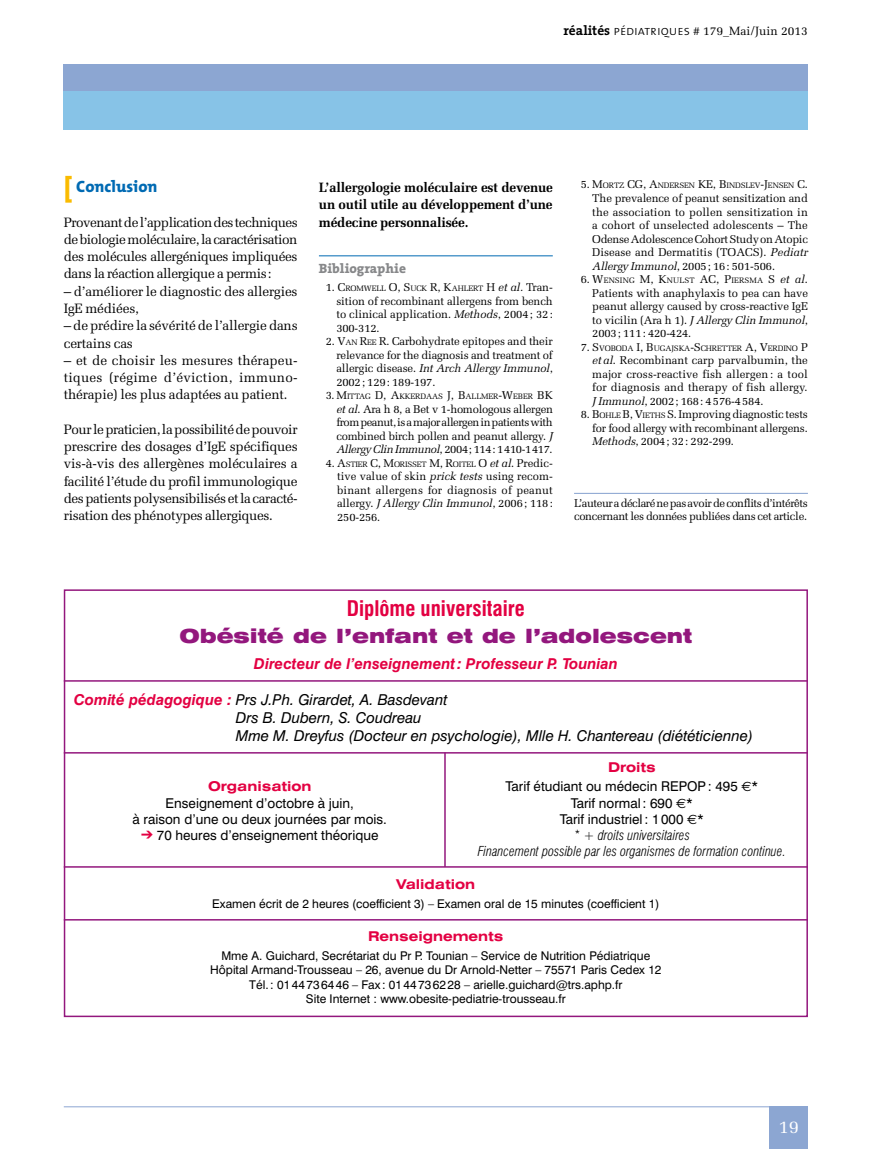
<style>
.page{position:relative;width:893px;height:1149px;background:#fff}
.page>*{position:absolute;margin:0;border:0;box-sizing:border-box;transform-origin:0 0}
.t1{font:700 condensed 21px "Swiss 721 BT";color:#e30042}
.t2{font:900 expanded 19.5px "Swiss 721 BT";color:#93177d}
.t3{font:18px "Melior";color:#fff}
.t4{font:800 16.5px "The Mix";color:#006ab3}
.t5{font:italic 15px/18px "Swiss 721 BT";color:#000}
.t6{font:italic 700 15px "Swiss 721 BT";color:#e30042}
.t7{font:13.5px/17.2px "Melior";letter-spacing:-.015em;color:#000;text-align:justify}
.t8{font:13.5px "Swiss 721 BT";color:#000}
.t9{font:700 13.5px/17.2px "Melior";letter-spacing:-.015em;color:#000;text-align:justify}
.t10{font:italic 300 condensed 13.5px/16.2px "Swiss 721 BT";color:#000;text-align:center}
.t11{font:700 expanded 13.5px "Swiss 721 BT";color:#e30042}
.t12{font:800 13.5px "The Serif";color:#87888a}
.t13{font:12px/14.4px "Swiss 721 BT";color:#000;text-align:center}
.t14{font:12px "Melior";color:#000}
.t15{font:11.25px/13.5px "Melior";letter-spacing:-.015em;color:#000;text-align:justify}
.t16{font:7.8px "Melior";letter-spacing:-.01em;color:#000}
.t17{font:7.8px "Melior";letter-spacing:.02em;color:#000}
.s1{font-family:"The Serif";font-weight:700;font-size:13.5px}
.s2{font-family:"The Sans Light Caps";font-size:13.5px}
.s3{font-size:27px;color:#fabb00}
.s4{font-size:11.25px}
.s5{font-style:italic;font-size:11.25px}
.s6{font-style:italic}
.s7{font-style:inherit}
.s8{font-size:7.8px}
.s9{font-weight:700;color:#e30042}
.s10{font-family:"Euro Sans"}
</style>
<div class="page">
<div style="left:64px;top:64px;width:744px;height:27px;background:#8ca6d2"></div>
<div style="left:64px;top:91px;width:744px;height:39px;background:#87c3e7"></div>
<div style="left:770px;top:1106px;width:38px;height:42px;background:#8ca6d2"></div>
<hr style="left:64px;top:1106px;width:744px;height:1px;background:#8ca6d2">
<hr style="left:319px;top:255px;width:234px;height:1px;background:#006ab3">
<hr style="left:574px;top:492px;width:234px;height:1px;background:#8ca6d2">
<div style="left:64px;top:589px;width:744px;height:427px;border:2px solid #93177d"></div>
<hr style="left:64px;top:680px;width:744px;height:1px;background:#93177d">
<hr style="left:64px;top:751px;width:744px;height:2px;background:#93177d">
<hr style="left:64px;top:865px;width:744px;height:2px;background:#93177d">
<hr style="left:64px;top:918px;width:744px;height:2px;background:#93177d">
<hr style="left:444px;top:752px;width:2px;height:114px;background:#93177d">
<p class="t14" style="left:563px;top:24px;width:246px"><span class="s1">réalités</span> <span class="s2">pédiatriques</span> # 179_Mai/Juin 2013</p>
<h3 class="t4" style="left:64px;top:173px;width:95px"><span class="s3">[</span> Conclusion</h3>
<p class="t7" style="left:64px;top:213px;width:235px">Provenant de l’application des techniques de biologie moléculaire, la caractérisation des molécules allergéniques impliquées dans la réaction allergique a permis:</p>
<p class="t7" style="left:64px;top:282px;width:235px">– d’améliorer le diagnostic des allergies<br>IgE médiées,</p>
<p class="t7" style="left:64px;top:317px;width:235px">– de prédire la sévérité de l’allergie dans certains cas</p>
<p class="t7" style="left:64px;top:351px;width:235px">– et de choisir les mesures thérapeu&shy;tiques (régime d’éviction, immuno&shy;thérapie) les plus adaptées au patient.</p>
<p class="t7" style="left:64px;top:420px;width:235px">Pour le praticien, la possibilité de pouvoir prescrire des dosages d’IgE spécifiques vis-à-vis des allergènes moléculaires a facilité l’étude du profil immunologique des patients polysensibilisés et la caracté&shy;risation des phénotypes allergiques.</p>
<p class="t9" style="left:319px;top:179px;width:235px">L’allergologie moléculaire est devenue un outil utile au développement d’une médecine personnalisée.</p>
<p class="t12" style="left:319px;top:257px;width:89px">Bibliographie</p>
<p class="t16" style="left:326px;top:284px;width:229px"><span class="s4">1.</span> <span class="s4">C</span>ROMWELL <span class="s4">O, S</span>UCK <span class="s4">R, K</span>AHLERT <span class="s4">H</span> <span class="s5">et al.</span> <span class="s4">Tran-</span></p>
<p class="t15" style="left:336px;top:294px;width:218px">sition of recombinant allergens from bench to clinical application. <span class="s6">Methods</span>, 2004; 32:<br>300-312.</p>
<p class="t15" style="left:336px;top:334px;width:218px;text-indent:-11px">2. <span class="s7">V</span><span class="s8">AN</span> <span class="s7">R</span><span class="s8">EE</span> <span class="s7">R.</span> Carbohydrate epitopes and their relevance for the diagnosis and treatment of allergic disease. <span class="s6">Int Arch Allergy Immunol</span>, 2002; 129: 189-197.</p>
<p class="t16" style="left:326px;top:392px;width:228px"><span class="s4">3.</span> <span class="s4">M</span>ITTAG <span class="s4">D, A</span>KKERDAAS <span class="s4">J, B</span>ALLMER<span class="s4">-W</span>EBER <span class="s4">BK</span></p>
<p class="t15" style="left:336px;top:402px;width:218px"><span class="s6">et al</span>. Ara h 8, a Bet v 1-homologous allergen from peanut, is a major allergen in patients with combined birch pollen and peanut allergy. <span class="s6">J Allergy Clin Immunol</span>, 2004; 114: 1410-1417.</p>
<p class="t16" style="left:326px;top:459px;width:229px"><span class="s4">4.</span> <span class="s4">A</span>STIER <span class="s4">C, M</span>ORISSET <span class="s4">M, R</span>OITEL <span class="s4">O</span> <span class="s5">et al</span><span class="s4">. Predic-</span></p>
<p class="t15" style="left:337px;top:469px;width:217px">tive value of skin <span class="s6">prick tests</span> using recom&shy;binant allergens for diagnosis of peanut allergy. <span class="s6">J Allergy Clin Immunol</span>, 2006; 118:<br>250-256.</p>
<p class="t16" style="left:581px;top:181px;width:229px"><span class="s4">5.</span> <span class="s4">M</span>ORTZ <span class="s4">CG, A</span>NDERSEN <span class="s4">KE , B</span>INDSLEV<span class="s4">-J</span>ENSEN <span class="s4">C</span><span class="s4">.</span></p>
<p class="t15" style="left:592px;top:191px;width:217px">The prevalence of peanut sensitization and the association to pollen sensitization in a cohort of unselected adolescents – The Odense Adolescence Cohort Study on Atopic Disease and Dermatitis (TOACS). <span class="s6">Pediatr Allergy Immunol</span>, 2005; 16: 501-506.</p>
<p class="t17" style="left:581px;top:276px;width:229px"><span class="s4">6.</span> <span class="s4">W</span>ENSING <span class="s4">M, K</span>NULST <span class="s4">AC, P</span>IERSMA <span class="s4">S</span> <span class="s5">et al</span><span class="s4">.</span></p>
<p class="t15" style="left:592px;top:286px;width:217px">Patients with anaphylaxis to pea can have peanut allergy caused by cross-reactive IgE to vicilin (Ara h 1). <span class="s6">J Allergy Clin Immunol</span>, 2003; 111: 420-424.</p>
<p class="t16" style="left:581px;top:343px;width:229px"><span class="s4">7.</span> <span class="s4">S</span>VOBODA <span class="s4">I, B</span>UGAJSKA<span class="s4">-S</span>CHRETTER <span class="s4">A, V</span>ERDINO <span class="s4">P</span></p>
<p class="t15" style="left:592px;top:353px;width:217px"><span class="s6">etal</span>. Recombinant carp parvalbumin, the major cross-reactive fish allergen : a tool for diagnosis and therapy of fish allergy.<br><span class="s6">J Immunol</span>, 2002; 168: 4576-4584.</p>
<p class="t15" style="left:592px;top:407px;width:217px;text-indent:-11px">8. <span class="s7">B</span><span class="s8">OHLE</span> <span class="s7">B, V</span><span class="s8">IETHS</span> <span class="s7">S</span>. Improving diagnostic tests for food allergy with recombinant allergens.<br><span class="s6">Methods</span>, 2004; 32: 292-299.</p>
<p class="t15" style="left:574px;top:496px;width:235px">L’auteur a déclaré ne pas avoir de conflits d’intérêts concernant les données publiées dans cet article.</p>
<h1 class="t1" style="left:347px;top:596px;width:180px">Diplôme universitaire</h1>
<h2 class="t2" style="left:179px;top:624px;width:514px">Obésité de l’enfant et de l’adolescent</h2>
<h3 class="t6" style="left:254px;top:654px;width:365px">Directeur de l’enseignement: Professeur P. Tounian</h3>
<h3 class="t5" style="left:236px;top:690px;width:519px;text-indent:-162px"><span class="s9">Comité pédagogique :</span> Prs J.Ph. Girardet, A. Basdevant<br>Drs B. Dubern, S. Coudreau<br>Mme M. Dreyfus (Docteur en psychologie), Mlle H. Chantereau (diététicienne)</h3>
<p class="t11" style="left:608px;top:758px;width:49px">Droits</p>
<p class="t11" style="left:208px;top:778px;width:105px">Organisation</p>
<p class="t8" style="left:505px;top:778px;width:254px">Tarif étudiant ou médecin REPOP: 495 <span class="s10">E</span>*</p>
<p class="t8" style="left:166px;top:794px;width:190px">Enseignement d’octobre à juin,</p>
<p class="t8" style="left:571px;top:794px;width:124px">Tarif normal: 690 <span class="s10">E</span>*</p>
<p class="t8" style="left:133px;top:810px;width:256px">à raison d’une ou deux journées par mois.</p>
<p class="t8" style="left:560px;top:810px;width:146px">Tarif industriel: 1000 <span class="s10">E</span>*</p>
<p class="t8" style="left:157px;top:826px;width:223px">70 heures d’enseignement théorique</p>
<p class="t10" style="left:478px;top:826px;width:309px">* + droits universitaires<br>Financement possible par les organismes de formation continue.</p>
<p class="t11" style="left:397px;top:875px;width:80px">Validation</p>
<p class="t13" style="left:212px;top:896px;width:449px">Examen écrit de 2 heures (coefficient 3) – Examen oral de 15 minutes (coefficient 1)</p>
<p class="t11" style="left:368px;top:927px;width:137px">Renseignements</p>
<p class="t13" style="left:210px;top:948px;width:453px">Mme A. Guichard, Secrétariat du Pr P. Tounian – Service de Nutrition Pédiatrique Hôpital Armand-Trousseau – 26, avenue du Dr Arnold-Netter – 75571 Paris Cedex 12<br>Tél.: 0144736446 – Fax : 0144736228 – arielle.guichard@trs.aphp.fr<br>Site Internet : www.obesite-pediatrie-trousseau.fr</p>
<h3 class="t3" style="left:779px;top:1115px;width:22px">19</h3>
</div>
